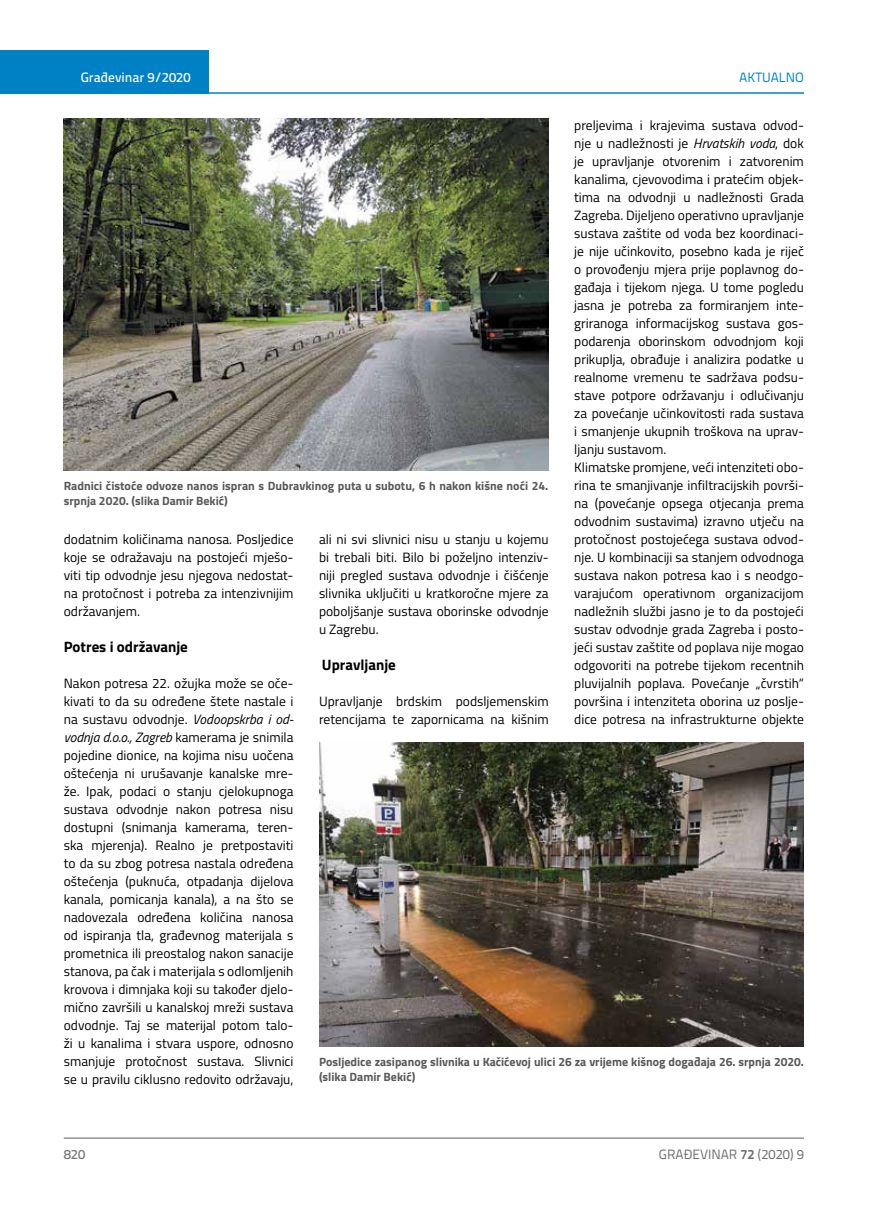
<style>
.page{position:relative;width:872px;height:1212px;background:#fff}
.page>*{position:absolute;margin:0;border:0;box-sizing:border-box;transform-origin:0 0}
.t1{font:700 15px "Titillium";color:#000}
.t2{font:13.5px/18px "Titillium";color:#000;text-align:justify}
.t3{font:13.5px "Titillium Text 22 L";color:#6d6e71}
.t4{font:500 13.5px "Titillium Text 22 L";color:#fff}
.t5{font:13.5px "Titillium Text 22 L";color:#0081c6}
.t6{font:500 13.5px "Titillium Text 22 L";color:#797a7d}
.t7{font:700 12px/15px "Titillium";color:#58595b}
.s1{font-style:italic}
.s2{font-weight:700}
</style>
<div class="page">
<div style="left:0;top:50px;width:208px;height:44px;background:#0081c6"></div>
<hr style="left:0;top:92px;width:804px;height:2px;background:#0081c6">
<hr style="left:64px;top:1138px;width:740px;height:1px;background:#58595b">
<img style="left:64px;top:118px;width:485px;height:352px">
<img style="left:319px;top:742px;width:485px;height:304px">
<p class="t4" style="left:81px;top:67px;width:111px">Građevinar 9/2020</p>
<p class="t5" style="left:739px;top:68px;width:66px">AKTUALNO</p>
<p class="t2" style="left:574px;top:115px;width:231px;text-align:left">preljevima i krajevima sustava odvod&shy;nje u nadležnosti je <span class="s1">Hrvatskih voda</span>, dok je upravljanje otvorenim i zatvorenim kanalima, cjevovodima i pratećim objek&shy;tima na odvodnji u nadležnosti Grada Zagreba. Dijeljeno operativno upravljanje sustava zaštite od voda bez koordinaci&shy;je nije učinkovito, posebno kada je riječ o provođenju mjera prije poplavnog do&shy;gađaja i tijekom njega. U tome pogledu jasna je potreba za formiranjem inte&shy;griranoga informacijskog sustava gos&shy;podarenja oborinskom odvodnjom koji prikuplja, obrađuje i analizira podatke u realnome vremenu te sadržava podsu&shy;stave potpore održavanju i odlučivanju za povećanje učinkovitosti rada sustava i smanjenje ukupnih troškova na uprav&shy;ljanju sustavom.<br>Klimatske promjene, veći intenziteti obo&shy;rina te smanjivanje infiltracijskih površi&shy;na (povećanje opsega otjecanja prema odvodnim sustavima) izravno utječu na protočnost postojećega sustava odvod&shy;nje. U kombinaciji sa stanjem odvodnoga sustava nakon potresa kao i s neodgo&shy;varajućom operativnom organizacijom nadležnih službi jasno je to da postojeći sustav odvodnje grada Zagreba i posto&shy;jeći sustav zaštite od poplava nije mogao odgovoriti na potrebe tijekom recentnih pluvijalnih poplava. Povećanje „čvrstih“ površina i intenziteta oborina uz poslje&shy;dice potresa na infrastrukturne objekte</p>
<p class="t7" style="left:64px;top:477px;width:486px">Radnici čistoće odvoze nanos ispran s Dubravkinog puta u subotu, 6 h nakon kišne noći 24. srpnja 2020. (slika Damir Bekić)</p>
<p class="t2" style="left:64px;top:529px;width:231px">dodatnim količinama nanosa. Posljedice koje se odražavaju na postojeći mješo&shy;viti tip odvodnje jesu njegova nedostat&shy;na protočnost i potreba za intenzivnijim održavanjem.</p>
<p class="t1" style="left:64px;top:635px;width:126px">Potres i održavanje</p>
<p class="t2" style="left:64px;top:674px;width:231px">Nakon potresa 22. ožujka može se oče&shy;kivati to da su određene štete nastale i na sustavu odvodnje. <span class="s1">Vodoopskrba i od&shy;vodnja d.o.o., Zagreb</span> kamerama je snimila pojedine dionice, na kojima nisu uočena oštećenja ni urušavanje kanalske mre&shy;že. Ipak, podaci o stanju cjelokupnoga sustava odvodnje nakon potresa nisu dostupni (snimanja kamerama, teren&shy;ska mjerenja). Realno je pretpostaviti to da su zbog potresa nastala određena oštećenja (puknuća, otpadanja dijelova kanala, pomicanja kanala), a na što se nadovezala određena količina nanosa od ispiranja tla, građevnog materijala s prometnica ili preostalog nakon sanacije stanova, pa čak i materijala s odlomljenih krovova i dimnjaka koji su također djelo&shy;mično završili u kanalskoj mreži sustava odvodnje. Taj se materijal potom talo&shy;ži u kanalima i stvara uspore, odnosno smanjuje protočnost sustava. Slivnici se u pravilu ciklusno redovito održavaju,</p>
<p class="t2" style="left:319px;top:529px;width:231px">ali ni svi slivnici nisu u stanju u kojemu bi trebali biti. Bilo bi poželjno intenziv&shy;niji pregled sustava odvodnje i čišćenje slivnika uključiti u kratkoročne mjere za poboljšanje sustava oborinske odvodnje u Zagrebu.</p>
<p class="t1" style="left:322px;top:653px;width:75px">Upravljanje</p>
<p class="t2" style="left:319px;top:692px;width:231px">Upravljanje brdskim podsljemenskim retencijama te zapornicama na kišnim</p>
<p class="t7" style="left:319px;top:1054px;width:486px">Posljedice zasipanog slivnika u Kačićevoj ulici 26 za vrijeme kišnog događaja 26. srpnja 2020. (slika Damir Bekić)</p>
<p class="t6" style="left:64px;top:1144px;width:23px">820</p>
<p class="t3" style="left:659px;top:1144px;width:146px">GRAĐEVINAR <span class="s2">72</span> (2020) 9</p>
</div>
